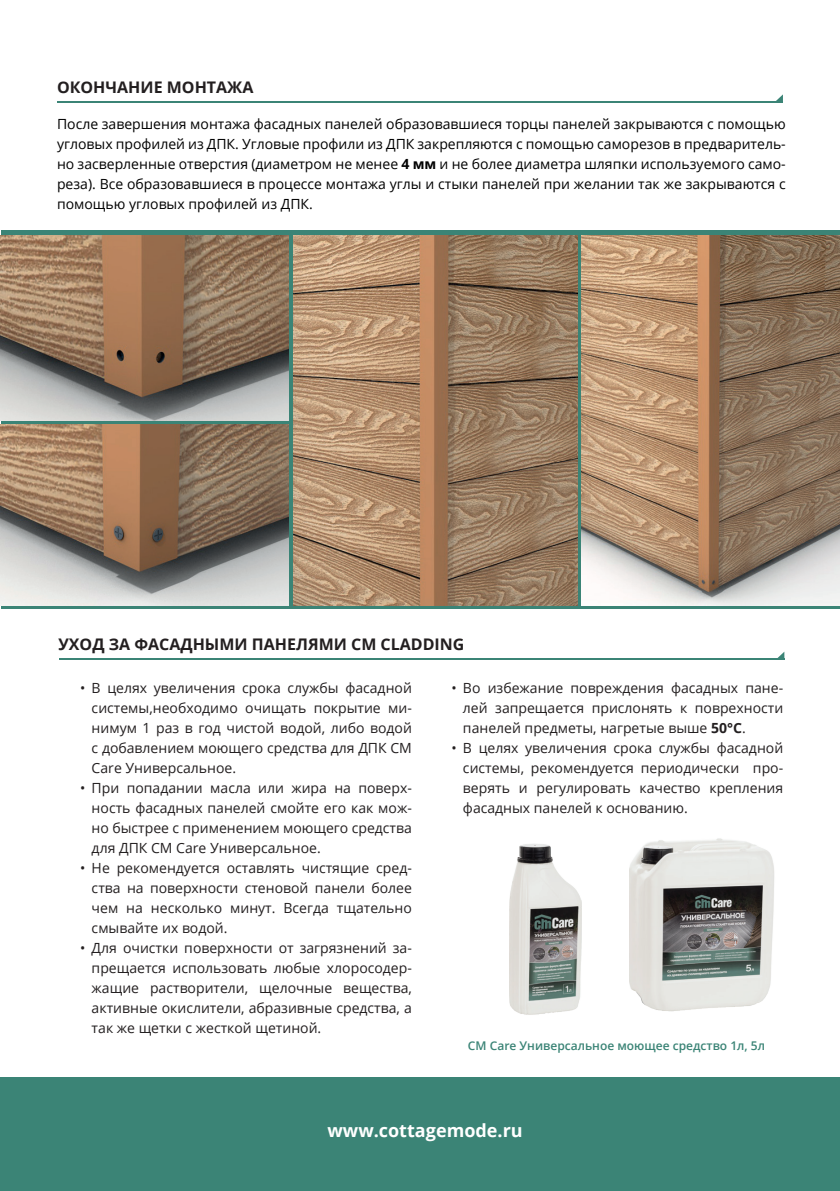
<style>
.page{position:relative;width:840px;height:1191px;background:#fff}
.page>*{position:absolute;margin:0;border:0;box-sizing:border-box;transform-origin:0 0}
.t1{font:700 18px "Open Sans";color:#fff}
.t2{font:700 16px "Open Sans";color:#231f20}
.t3{font:14px/20px "Open Sans";color:#231f20;text-align:justify}
.t4{font:14px/20px "Open Sans";color:#000;text-align:justify}
.t5{font:600 12px "Open Sans";color:#3b8476}
.s1{font-weight:700}
</style>
<div class="page">
<svg style="left:1px;top:230px;width:838px;height:379px;background:#4d8a7c"></svg>
<img style="left:629px;top:838px;width:145px;height:174px">
<img style="left:509px;top:844px;width:72px;height:171px">
<hr style="left:57px;top:101px;width:725px;height:1px;background:#3b8476">
<svg style="left:776px;top:95px;width:6px;height:6px"></svg>
<hr style="left:59px;top:658px;width:724px;height:1px;background:#3b8476">
<svg style="left:777px;top:653px;width:6px;height:5px"></svg>
<img style="left:0;top:235px;width:288px;height:185px">
<img style="left:0;top:424px;width:288px;height:181px">
<img style="left:293px;top:235px;width:284px;height:370px">
<img style="left:581px;top:235px;width:258px;height:370px">
<img style="left:0;top:478px;width:1px;height:598px">
<div style="left:0;top:1077px;width:839px;height:114px;background:#3b8476"></div>
<p class="t2" style="left:57px;top:76px;width:198px">ОКОНЧАНИЕ МОНТАЖА</p>
<p class="t4" style="left:57px;top:113px;width:729px">После завершения монтажа фасадных панелей образовавшиеся торцы панелей закрываются с помощью угловых профилей из ДПК. Угловые профили из ДПК закрепляются с помощью саморезов в предваритель&shy;но засверленные отверстия (диаметром не менее <span class="s1">4 мм</span> и не более диаметра шляпки используемого само&shy;реза). Все образовавшиеся в процессе монтажа углы и стыки панелей при желании так же закрываются с помощью угловых профилей из ДПК.</p>
<p class="t2" style="left:58px;top:633px;width:407px">УХОД ЗА ФАСАДНЫМИ ПАНЕЛЯМИ CM CLADDING</p>
<p class="t3" style="left:92px;top:677px;width:321px;text-indent:-11px">• В целях увеличения срока службы фасадной системы,необходимо очищать покрытие ми&shy;нимум 1 раз в год чистой водой, либо водой с добавлением моющего средства для ДПК CM Care Универсальное.</p>
<p class="t3" style="left:92px;top:777px;width:321px;text-indent:-11px">• При попадании масла или жира на поверх&shy;ность фасадных панелей смойте его как мож&shy;но быстрее с применением моющего средства для ДПК CM Care Универсальное.</p>
<p class="t3" style="left:92px;top:857px;width:321px;text-indent:-11px">• Не рекомендуется оставлять чистящие сред&shy;ства на поверхности стеновой панели более чем на несколько минут. Всегда тщательно смывайте их водой.</p>
<p class="t3" style="left:92px;top:937px;width:321px;text-indent:-11px">• Для очистки поверхности от загрязнений за&shy;прещается использовать любые хлоросодер&shy;жащие растворители, щелочные вещества, активные окислители, абразивные средства, а так же щетки с жесткой щетиной.</p>
<p class="t3" style="left:462px;top:677px;width:321px;text-indent:-11px">• Во избежание повреждения фасадных пане&shy;лей запрещается прислонять к поврехности панелей предметы, нагретые выше <span class="s1">50°С</span>.</p>
<p class="t3" style="left:462px;top:737px;width:321px;text-indent:-11px">• В целях увеличения срока службы фасадной системы, рекомендуется периодически про&shy;верять и регулировать качество крепления фасадных панелей к основанию.</p>
<p class="t5" style="left:467px;top:1037px;width:298px">CM Care Универсальное моющее средство 1л, 5л</p>
<p class="t1" style="left:327px;top:1117px;width:197px">www.cottagemode.ru</p>
</div>
